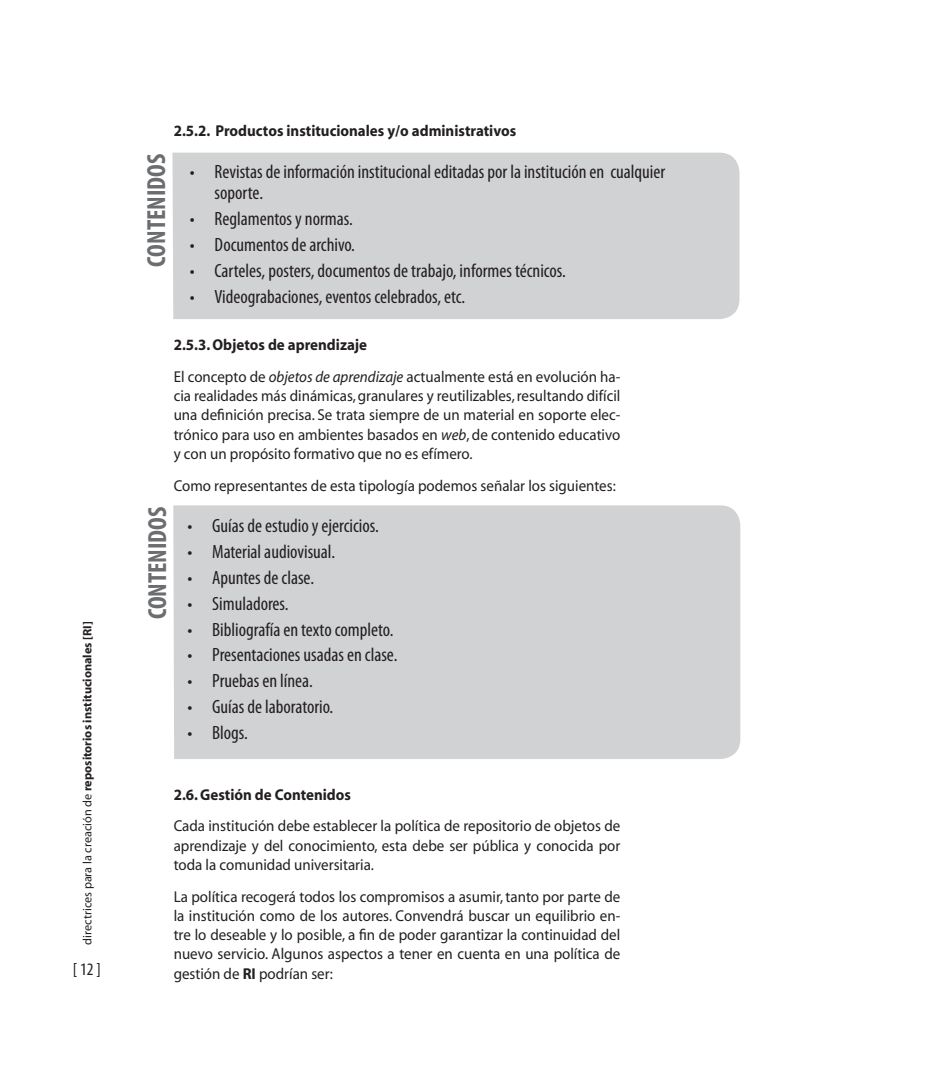
<style>
.page{position:relative;width:943px;height:1092px;background:#fff}
.page>*{position:absolute;margin:0;border:0;box-sizing:border-box;transform-origin:0 0}
.t1{font:700 condensed 26.25px "Myriad Pro";color:#6c6d70}
.t2{font:condensed 19.25px/21px "Myriad Pro";color:#231f20}
.t3{font:condensed 17.5px "Myriad Pro";color:#231f20}
.t4{font:15.75px/19.2px "Myriad";color:#231f20;text-align:justify;scale:.95 1}
.t5{font:700 15.75px "Myriad";color:#231f20;scale:.95 1}
.t6{font:700 12.25px "Myriad";color:#231f20}
.s1{font-weight:400}
.s2{font-weight:700}
.s3{font-style:italic}
</style>
<div class="page">
<div style="left:173px;top:505px;width:567px;height:254px;background:#d1d2d4"></div>
<div style="left:172px;top:153px;width:567px;height:166px;background:#d1d2d4"></div>
<p class="t6" style="left:81px;top:944px;width:325px;rotate:-90deg"><span class="s1">directrices para la creación de</span> repositorios institucionales [RI]</p>
<p class="t3" style="left:73px;top:958px;width:29px">[ 12]</p>
<h1 class="t1" style="left:140px;top:267px;width:114px;rotate:-90deg">CONTENIDOS</h1>
<p class="t5" style="left:174px;top:122px;width:362px">2.5.2. Productos institucionales y/o administrativos</p>
<p class="t2" style="left:215px;top:161px;width:452px;text-indent:-25px">• Revistas de información institucional editadas por la institución en cualquier soporte.</p>
<p class="t2" style="left:190px;top:208px;width:164px">• Reglamentos y normas.</p>
<p class="t2" style="left:190px;top:234px;width:167px">• Documentos de archivo.</p>
<p class="t2" style="left:190px;top:260px;width:378px">• Carteles, posters, documentos de trabajo, informes técnicos.</p>
<p class="t2" style="left:190px;top:286px;width:277px">• Videograbaciones, eventos celebrados, etc.</p>
<p class="t4" style="left:174px;top:330px;width:471px;line-height:31.7px"><span class="s2">2.5.3. Objetos de aprendizaje<br></span>El concepto de <span class="s3">objetos de aprendizaje</span> actualmente está en evolución ha-</p>
<p class="t4" style="left:174px;top:387px;width:471px">cia realidades más dinámicas, granulares y reutilizables, resultando difícil una definición precisa. Se trata siempre de un material en soporte elec&shy;trónico para uso en ambientes basados en <span class="s3">web</span>, de contenido educativo y con un propósito formativo que no es efímero.</p>
<p class="t4" style="left:174px;top:476px;width:467px">Como representantes de esta tipología podemos señalar los siguientes:</p>
<h1 class="t1" style="left:141px;top:619px;width:114px;rotate:-90deg">CONTENIDOS</h1>
<p class="t2" style="left:187px;top:514px;width:193px">• Guías de estudio y ejercicios.</p>
<p class="t2" style="left:187px;top:540px;width:149px">• Material audiovisual.</p>
<p class="t2" style="left:187px;top:566px;width:128px">• Apuntes de clase.</p>
<p class="t2" style="left:187px;top:592px;width:103px">• Simuladores.</p>
<p class="t2" style="left:187px;top:618px;width:207px">• Bibliografía en texto completo.</p>
<p class="t2" style="left:187px;top:644px;width:212px">• Presentaciones usadas en clase.</p>
<p class="t2" style="left:187px;top:670px;width:127px">• Pruebas en línea.</p>
<p class="t2" style="left:187px;top:696px;width:147px">• Guías de laboratorio.</p>
<p class="t2" style="left:187px;top:722px;width:62px">• Blogs.</p>
<p class="t5" style="left:174px;top:786px;width:188px">2.6. Gestión de Contenidos</p>
<p class="t4" style="left:174px;top:817px;width:471px">Cada institución debe establecer la política de repositorio de objetos de aprendizaje y del conocimiento, esta debe ser pública y conocida por toda la comunidad universitaria.</p>
<p class="t4" style="left:174px;top:887px;width:471px">La política recogerá todos los compromisos a asumir, tanto por parte de la institución como de los autores. Convendrá buscar un equilibrio en&shy;tre lo deseable y lo posible, a fin de poder garantizar la continuidad del nuevo servicio. Algunos aspectos a tener en cuenta en una política de gestión de <span class="s2">RI</span> podrían ser:</p>
</div>
